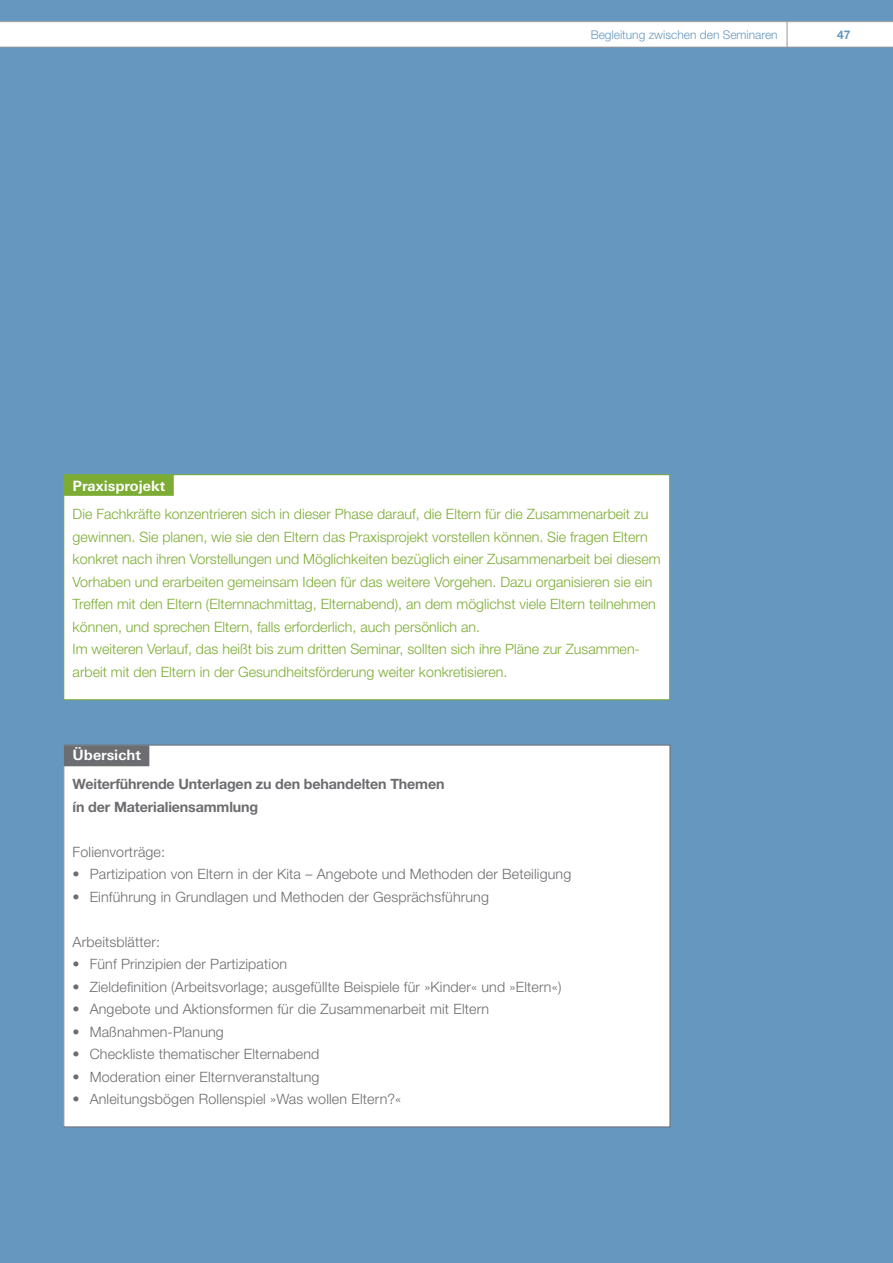
<style>
.page{position:relative;width:893px;height:1263px;background:#6697bf}
.page>*{position:absolute;margin:0;border:0;box-sizing:border-box;transform-origin:0 0}
.t1{font:300 14.25px/22.5px "Helvetica Neue";color:#7cac33}
.t2{font:300 14.25px "Helvetica Neue";letter-spacing:.01em;color:#6c6d70}
.t3{font:700 14.25px/22.5px "Helvetica Neue";letter-spacing:-.01em;color:#6c6d70}
.t4{font:700 14.25px "Linotype Univers Basic";color:#fff}
.t5{font:300 12px "Helvetica Neue";color:#6697bf}
.t6{font:700 12px "Helvetica Neue";color:#6697bf}
</style>
<div class="page">
<div style="left:0;top:22px;width:893px;height:25px;background:#fff"></div>
<hr style="left:0;top:21px;width:893px;height:1px;background:#939598">
<hr style="left:0;top:47px;width:893px;height:1px;background:#939598">
<svg style="left:787px;top:22px;width:1px;height:25px"></svg>
<div style="left:64px;top:475px;width:606px;height:225px;background:#fff"></div>
<div style="left:64px;top:475px;width:110px;height:21px;background:#7cac33"></div>
<div style="left:63px;top:474px;width:607px;height:226px;border:1px solid #7cac33"></div>
<div style="left:64px;top:745px;width:606px;height:382px;background:#fff"></div>
<div style="left:64px;top:745px;width:85px;height:21px;background:#6c6d70"></div>
<p class="t5" style="left:591px;top:28px;width:188px">Begleitung zwischen den Seminaren</p>
<p class="t6" style="left:837px;top:27px;width:15px">47</p>
<p class="t4" style="left:73px;top:477px;width:94px">Praxisprojekt</p>
<p class="t1" style="left:73px;top:503px;width:590px">Die Fachkräfte konzentrieren sich in dieser Phase darauf, die Eltern für die Zusammenarbeit zu gewinnen. Sie planen, wie sie den Eltern das Praxisprojekt vorstellen können. Sie fragen Eltern konkret nach ihren Vorstellungen und Möglichkeiten bezüglich einer Zusammenarbeit bei diesem Vorhaben und erarbeiten gemeinsam Ideen für das weitere Vorgehen. Dazu organisieren sie ein Treffen mit den Eltern (Elternnachmittag, Elternabend), an dem möglichst viele Eltern teilnehmen können, und sprechen Eltern, falls erforderlich, auch persönlich an.<br>Im weiteren Verlauf, das heißt bis zum dritten Seminar, sollten sich ihre Pläne zur Zusammen&shy;arbeit mit den Eltern in der Gesundheitsförderung weiter konkretisieren.</p>
<p class="t4" style="left:73px;top:746px;width:70px">Übersicht</p>
<p class="t3" style="left:73px;top:773px;width:373px">Weiterführende Unterlagen zu den behandelten Themen ín der Materialiensammlung</p>
<p class="t2" style="left:73px;top:843px;width:94px">Folienvorträge:</p>
<p class="t2" style="left:73px;top:865px;width:500px">• Partizipation von Eltern in der Kita – Angebote und Methoden der Beteiligung</p>
<p class="t2" style="left:73px;top:888px;width:418px">• Einführung in Grundlagen und Methoden der Gesprächsführung</p>
<p class="t2" style="left:73px;top:933px;width:89px">Arbeitsblätter:</p>
<p class="t2" style="left:73px;top:955px;width:216px">• Fünf Prinzipien der Partizipation</p>
<p class="t2" style="left:73px;top:978px;width:490px">• Zieldefinition (Arbeitsvorlage; ausgefüllte Beispiele für »Kinder« und »Eltern«)</p>
<p class="t2" style="left:73px;top:1000px;width:418px">• Angebote und Aktionsformen für die Zusammenarbeit mit Eltern</p>
<p class="t2" style="left:73px;top:1023px;width:153px">• Maßnahmen-Planung</p>
<p class="t2" style="left:73px;top:1046px;width:248px">• Checkliste thematischer Elternabend</p>
<p class="t2" style="left:73px;top:1068px;width:248px">• Moderation einer Elternveranstaltung</p>
<p class="t2" style="left:73px;top:1091px;width:330px">• Anleitungsbögen Rollenspiel »Was wollen Eltern?«</p>
</div>
